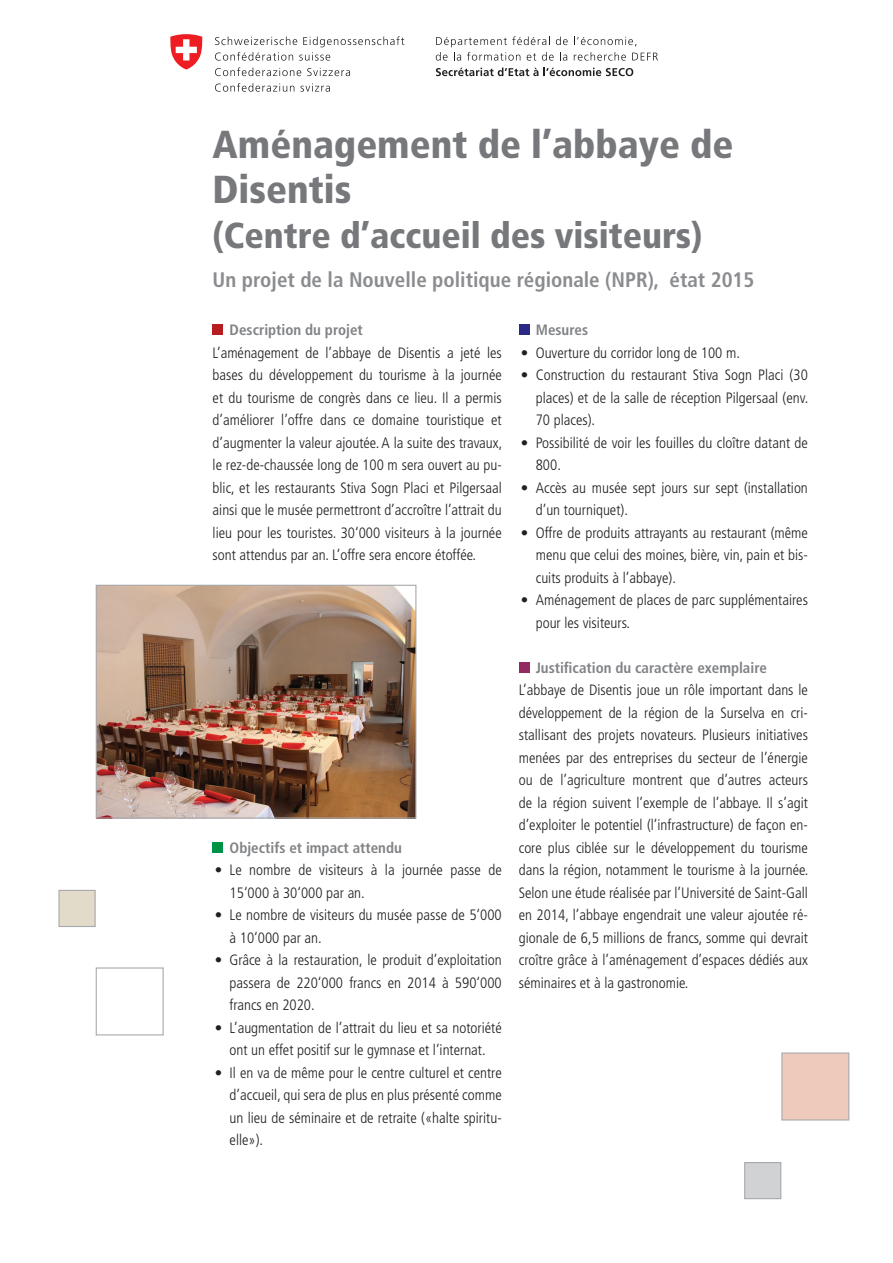
<style>
.page{position:relative;width:893px;height:1263px;background:#fff}
.page>*{position:absolute;margin:0;border:0;box-sizing:border-box;transform-origin:0 0}
.t1{font:900 condensed 39px/45px "Frutiger LT Std";color:#76787b}
.t2{font:900 condensed 36px "Frutiger LT Std";color:#76787b}
.t3{font:700 condensed 21px "Frutiger LT Std";color:#8a8c8f}
.t4{font:300 condensed 15px/22.5px "Frutiger LT Std";color:#231f20;text-align:justify}
.t5{font:700 condensed 15px "Frutiger LT Std";color:#808285}
</style>
<div class="page">
<div style="left:213px;top:325px;width:10px;height:10px;background:#b61c20"></div>
<div style="left:213px;top:842px;width:10px;height:11px;background:#009247"></div>
<div style="left:519px;top:325px;width:10px;height:10px;background:#2a2a86"></div>
<div style="left:519px;top:662px;width:10px;height:11px;background:#932b60"></div>
<img style="left:98px;top:587px;width:316px;height:230px">
<div style="left:96px;top:585px;width:320px;height:234px;border:1px solid #a8a9ad"></div>
<div style="left:781px;top:1052px;width:68px;height:68px;background:#edcabc;border:1px solid #a8a9ad"></div>
<div style="left:96px;top:967px;width:68px;height:68px;background:#fff;border:1px solid #a8a9ad"></div>
<div style="left:58px;top:890px;width:38px;height:37px;background:#e3dbc9;border:1px solid #a8a9ad"></div>
<div style="left:744px;top:1162px;width:37px;height:37px;background:#d1d2d4;border:1px solid #a8a9ad"></div>
<svg style="left:170px;top:34px;width:488px;height:58px"></svg>
<h1 class="t1" style="left:213px;top:122px;width:522px">Aménagement de l’abbaye de<br>Disentis</h1>
<h2 class="t2" style="left:213px;top:214px;width:491px">(Centre d’accueil des visiteurs)</h2>
<h3 class="t3" style="left:213px;top:267px;width:543px">Un projet de la Nouvelle politique régionale (NPR), état 2015</h3>
<p class="t5" style="left:230px;top:321px;width:135px">Description du projet</p>
<p class="t4" style="left:213px;top:341px;width:291px">L’aménagement de l’abbaye de Disentis a jeté les bases du développement du tourisme à la journée et du tourisme de congrès dans ce lieu. Il a permis d’améliorer l’offre dans ce domaine touristique et d’augmenter la valeur ajoutée. A la suite des travaux, le rez-de-chaussée long de 100 m sera ouvert au pu&shy;blic, et les restaurants Stiva Sogn Placi et Pilgersaal ainsi que le musée permettront d’accroître l’attrait du lieu pour les touristes. 30‘000 visiteurs à la journée sont attendus par an. L’offre sera encore étoffée.</p>
<p class="t5" style="left:230px;top:839px;width:174px">Objectifs et impact attendu</p>
<p class="t4" style="left:230px;top:859px;width:274px;text-indent:-15px">• Le nombre de visiteurs à la journée passe de<br>15‘000 à 30‘000 par an.</p>
<p class="t4" style="left:230px;top:904px;width:274px;text-indent:-15px">• Le nombre de visiteurs du musée passe de 5‘000 à 10‘000 par an.</p>
<p class="t4" style="left:230px;top:949px;width:274px;text-indent:-15px">• Grâce à la restauration, le produit d’exploitation passera de 220‘000 francs en 2014 à 590‘000 francs en 2020.</p>
<p class="t4" style="left:215px;top:1016px;width:288px;text-align:center">• L’augmentation de l’attrait du lieu et sa notoriété ont un effet positif sur le gymnase et l’internat.</p>
<p class="t4" style="left:230px;top:1061px;width:274px;text-indent:-15px">• Il en va de même pour le centre culturel et centre d’accueil, qui sera de plus en plus présenté comme un lieu de séminaire et de retraite («halte spiritu&shy;elle»).</p>
<p class="t5" style="left:536px;top:321px;width:54px">Mesures</p>
<p class="t4" style="left:521px;top:341px;width:221px">• Ouverture du corridor long de 100 m.</p>
<p class="t4" style="left:536px;top:364px;width:274px;text-indent:-15px">• Construction du restaurant Stiva Sogn Placi (30 places) et de la salle de réception Pilgersaal (env.<br>70 places).</p>
<p class="t4" style="left:536px;top:431px;width:274px;text-indent:-15px">• Possibilité de voir les fouilles du cloître datant de<br>800.</p>
<p class="t4" style="left:536px;top:476px;width:274px;text-indent:-15px">• Accès au musée sept jours sur sept (installation d’un tourniquet).</p>
<p class="t4" style="left:536px;top:521px;width:274px;text-indent:-15px">• Offre de produits attrayants au restaurant (même menu que celui des moines, bière, vin, pain et bis&shy;cuits produits à l’abbaye).</p>
<p class="t4" style="left:536px;top:589px;width:274px;text-indent:-15px">• Aménagement de places de parc supplémentaires pour les visiteurs.</p>
<p class="t5" style="left:536px;top:659px;width:233px">Justification du caractère exemplaire</p>
<p class="t4" style="left:519px;top:679px;width:291px">L’abbaye de Disentis joue un rôle important dans le développement de la région de la Surselva en cri&shy;stallisant des projets novateurs. Plusieurs initiatives menées par des entreprises du secteur de l’énergie ou de l’agriculture montrent que d’autres acteurs de la région suivent l’exemple de l’abbaye. Il s’agit d’exploiter le potentiel (l’infrastructure) de façon en&shy;core plus ciblée sur le développement du tourisme dans la région, notamment le tourisme à la journée.<br>Selon une étude réalisée par l’Université de Saint-Gall en 2014, l’abbaye engendrait une valeur ajoutée ré&shy;gionale de 6,5 millions de francs, somme qui devrait croître grâce à l’aménagement d’espaces dédiés aux séminaires et à la gastronomie.</p>
</div>
